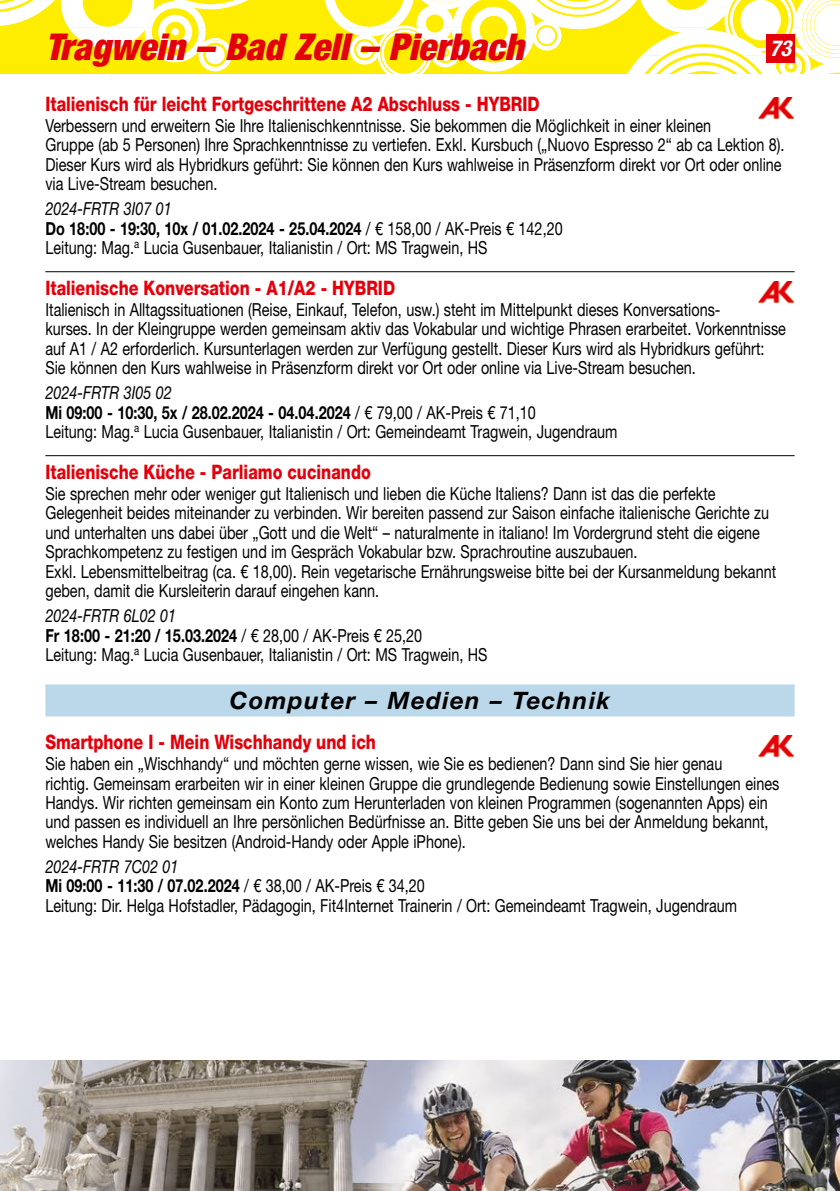
<style>
.page{position:relative;width:840px;height:1191px;background:#fff}
.page>*{position:absolute;margin:0;border:0;box-sizing:border-box;transform-origin:0 0}
.t1{font:italic 900 condensed 37px "Helvetica Neue LT Std";color:#e3000b}
.t2{font:italic 700 24px "Helvetica Neue LT Std";letter-spacing:.06em;color:#000}
.t3{font:italic 700 condensed 22px "Helvetica Neue LT Std";color:#fff}
.t4{font:800 20px "Helvetica Neue LT Std";color:#e3000b;scale:.8 1}
.t5{font:18px/19.4px "Helvetica Neue LT Std";color:#000;scale:.8 1}
.s1{font-style:italic}
.s2{font-weight:700}
</style>
<div class="page">
<svg style="left:0;top:0;width:839px;height:74px"></svg>
<div style="left:765px;top:34px;width:29px;height:28px;background:#e3000b"></div>
<hr style="left:45px;top:271px;width:749px;height:1px;background:#000">
<hr style="left:45px;top:455px;width:749px;height:1px;background:#000">
<div style="left:45px;top:684px;width:749px;height:32px;background:#bad8e9"></div>
<img style="left:758px;top:97px;width:35px;height:23px">
<img style="left:758px;top:281px;width:35px;height:23px">
<img style="left:758px;top:735px;width:35px;height:23px">
<img style="left:0;top:1060px;width:839px;height:131px">
<h1 class="t1" style="left:45px;top:24px;width:479px">Tragwein – Bad Zell – Pierbach</h1>
<p class="t3" style="left:769px;top:35px;width:23px">73</p>
<p class="t4" style="left:45px;top:92px;width:619px">Italienisch für leicht Fortgeschrittene A2 Abschluss - HYBRID</p>
<p class="t5" style="left:45px;top:116px;width:924px">Verbessern und erweitern Sie Ihre Italienischkenntnisse. Sie bekommen die Möglichkeit in einer kleinen<br>Gruppe (ab 5 Personen) Ihre Sprachkenntnisse zu vertiefen. Exkl. Kursbuch („Nuovo Espresso 2“ ab ca Lektion 8).<br>Dieser Kurs wird als Hybridkurs geführt: Sie können den Kurs wahlweise in Präsenzform direkt vor Ort oder online via Live-Stream besuchen.</p>
<p class="t5" style="left:45px;top:199px;width:647px"><span class="s1">2024-FRTR 3I07 01<br></span><span class="s2">Do 18:00 - 19:30, 10x / 01.02.2024 - 25.04.2024</span> / € 158,00 / AK-Preis € 142,20<br>Leitung: Mag.<sup>a</sup> Lucia Gusenbauer, Italianistin / Ort: MS Tragwein, HS</p>
<p class="t4" style="left:45px;top:276px;width:438px">Italienische Konversation - A1/A2 - HYBRID</p>
<p class="t5" style="left:45px;top:300px;width:926px">Italienisch in Alltagssituationen (Reise, Einkauf, Telefon, usw.) steht im Mittelpunkt dieses Konversations-<br>kurses. In der Kleingruppe werden gemeinsam aktiv das Vokabular und wichtige Phrasen erarbeitet. Vorkenntnisse auf A1 / A2 erforderlich. Kursunterlagen werden zur Verfügung gestellt. Dieser Kurs wird als Hybridkurs geführt:<br>Sie können den Kurs wahlweise in Präsenzform direkt vor Ort oder online via Live-Stream besuchen.</p>
<p class="t5" style="left:45px;top:383px;width:716px"><span class="s1">2024-FRTR 3I05 02<br></span><span class="s2">Mi 09:00 - 10:30, 5x / 28.02.2024 - 04.04.2024</span> / € 79,00 / AK-Preis € 71,10<br>Leitung: Mag.<sup>a</sup> Lucia Gusenbauer, Italianistin / Ort: Gemeindeamt Tragwein, Jugendraum</p>
<p class="t4" style="left:45px;top:460px;width:408px">Italienische Küche - Parliamo cucinando</p>
<p class="t5" style="left:45px;top:483px;width:914px">Sie sprechen mehr oder weniger gut Italienisch und lieben die Küche Italiens? Dann ist das die perfekte Gelegenheit beides miteinander zu verbinden. Wir bereiten passend zur Saison einfache italienische Gerichte zu und unterhalten uns dabei über „Gott und die Welt“ – naturalmente in italiano! Im Vordergrund steht die eigene Sprachkompetenz zu festigen und im Gespräch Vokabular bzw. Sprachroutine auszubauen.<br>Exkl. Lebensmittelbeitrag (ca. € 18,00). Rein vegetarische Ernährungsweise bitte bei der Kursanmeldung bekannt geben, damit die Kursleiterin darauf eingehen kann.</p>
<p class="t5" style="left:45px;top:606px;width:554px"><span class="s1">2024-FRTR 6L02 01<br></span><span class="s2">Fr 18:00 - 21:20 / 15.03.2024</span> / € 28,00 / AK-Preis € 25,20<br>Leitung: Mag.<sup>a</sup> Lucia Gusenbauer, Italianistin / Ort: MS Tragwein, HS</p>
<h2 class="t2" style="left:230px;top:685px;width:381px">Computer – Medien – Technik</h2>
<p class="t4" style="left:45px;top:730px;width:414px">Smartphone I - Mein Wischhandy und ich</p>
<p class="t5" style="left:45px;top:753px;width:918px">Sie haben ein „Wischhandy“ und möchten gerne wissen, wie Sie es bedienen? Dann sind Sie hier genau<br>richtig. Gemeinsam erarbeiten wir in einer kleinen Gruppe die grundlegende Bedienung sowie Einstellungen eines Handys. Wir richten gemeinsam ein Konto zum Herunterladen von kleinen Programmen (sogenannten Apps) ein und passen es individuell an Ihre persönlichen Bedürfnisse an. Bitte geben Sie uns bei der Anmeldung bekannt, welches Handy Sie besitzen (Android-Handy oder Apple iPhone).</p>
<p class="t5" style="left:45px;top:856px;width:865px"><span class="s1">2024-FRTR 7C02 01<br></span><span class="s2">Mi 09:00 - 11:30 / 07.02.2024</span> / € 38,00 / AK-Preis € 34,20<br>Leitung: Dir. Helga Hofstadler, Pädagogin, Fit4Internet Trainerin / Ort: Gemeindeamt Tragwein, Jugendraum</p>
</div>
